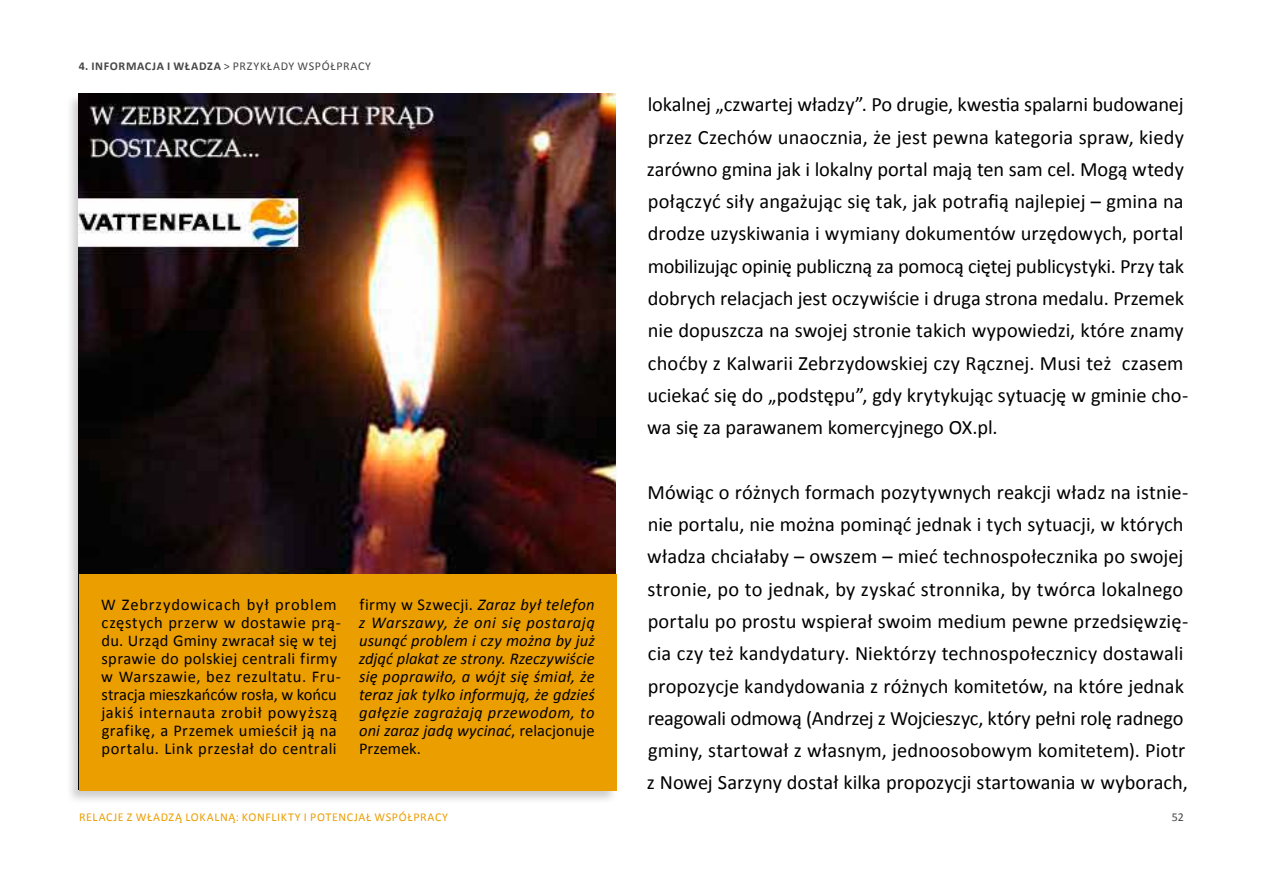
<style>
.page{position:relative;width:1263px;height:893px;background:#fff}
.page>*{position:absolute;margin:0;border:0;box-sizing:border-box;transform-origin:0 0}
.t1{font:20.4px/32.2px "Calibri";color:#000}
.t2{font:16.5px/18px "Calibri";letter-spacing:.03em;color:#000}
.t3{font:italic 16.5px/18px "Calibri";letter-spacing:.015em;color:#000;text-align:justify}
.t4{font:12px "Calibri";letter-spacing:.06em;color:#eb9e00}
.t5{font:700 12px "Calibri";letter-spacing:.055em;color:#464646}
.t6{font:12px "Calibri";color:#464646}
.s1{font-weight:400}
.s2{font-style:normal}
</style>
<div class="page">
<div style="left:66px;top:92px;width:553px;height:712px;background:#000;opacity:.2"></div>
<img style="left:79px;top:94px;width:537px;height:695px">
<div style="left:80px;top:574px;width:268px;height:217px;background:#eb9e00"></div>
<div style="left:348px;top:574px;width:268px;height:217px;background:#eb9e00"></div>
<p class="t5" style="left:79px;top:59px;width:228px">4. INFORMACJA I WŁADZA <span class="s1">&gt; Przykłady wsp</span></p>
<p class="t6" style="left:322px;top:59px;width:23px">ółprac</p>
<p class="t6" style="left:365px;top:59px;width:7px">y</p>
<p class="t2" style="left:101px;top:595px;width:241px">W Zebrzydowicach był problem częstych przerw w dostawie prą&shy;du. Urząd Gminy zwracał się w tej sprawie do polskiej centrali firmy w Warszawie, bez rezultatu. Fru&shy;stracja mieszkańców rosła, w końcu jakiś internauta zrobił powyższą grafikę, a Przemek umieścił ją na portalu. Link przesłał do centrali</p>
<p class="t3" style="left:359px;top:595px;width:238px"><span class="s2">firmy w Szwecji.</span> Zaraz był telefon z Warszawy, że oni się postarają usunąć problem i czy można by już zdjąć plakat ze strony. Rzeczywiście się poprawiło, a wójt się śmiał, że teraz jak tylko informują, że gdzieś gałęzie zagrażają przewodom, to oni zaraz jadą wycinać<span class="s2">, relacjonuje Przemek.</span></p>
<p class="t1" style="left:647px;top:88px;width:543px">lokalnej „czwartej władzy”. Po drugie, kwestia spalarni budowanej przez Czechów unaocznia, że jest pewna kategoria spraw, kiedy zarówno gmina jak i lokalny portal mają ten sam cel. Mogą wtedy połączyć siły angażując się tak, jak potrafią najlepiej – gmina na drodze uzyskiwania i wymiany dokumentów urzędowych, portal mobilizując opinię publiczną za pomocą ciętej publicystyki. Przy tak dobrych relacjach jest oczywiście i druga strona medalu. Przemek nie dopuszcza na swojej stronie takich wypowiedzi, które znamy choćby z Kalwarii Zebrzydowskiej czy Rącznej. Musi też czasem uciekać się do „podstępu”, gdy krytykując sytuację w gminie cho&shy;wa się za parawanem komercyjnego OX.pl.</p>
<p class="t1" style="left:647px;top:476px;width:543px">Mówiąc o różnych formach pozytywnych reakcji władz na istnie&shy;nie portalu, nie można pominąć jednak i tych sytuacji, w których władza chciałaby – owszem – mieć technospołecznika po swojej stronie, po to jednak, by zyskać stronnika, by twórca lokalnego portalu po prostu wspierał swoim medium pewne przedsięwzię&shy;cia czy też kandydatury. Niektórzy technospołecznicy dostawali propozycje kandydowania z różnych komitetów, na które jednak reagowali odmową (Andrzej z Wojcieszyc, który pełni rolę radnego gminy, startował z własnym, jednoosobowym komitetem). Piotr z Nowej Sarzyny dostał kilka propozycji startowania w wyborach,</p>
<p class="t4" style="left:79px;top:809px;width:27px">Relacje</p>
<p class="t4" style="left:127px;top:809px;width:35px">zwładz</p>
<p class="t4" style="left:175px;top:809px;width:25px">ą loka</p>
<p class="t4" style="left:214px;top:809px;width:36px">lną: konf</p>
<p class="t4" style="left:271px;top:809px;width:44px">likty i potencja</p>
<p class="t4" style="left:366px;top:809px;width:17px">ł wsp</p>
<p class="t4" style="left:399px;top:809px;width:23px">ółprac</p>
<p class="t4" style="left:442px;top:809px;width:7px">y</p>
<p class="t6" style="left:1172px;top:809px;width:14px">52</p>
</div>
